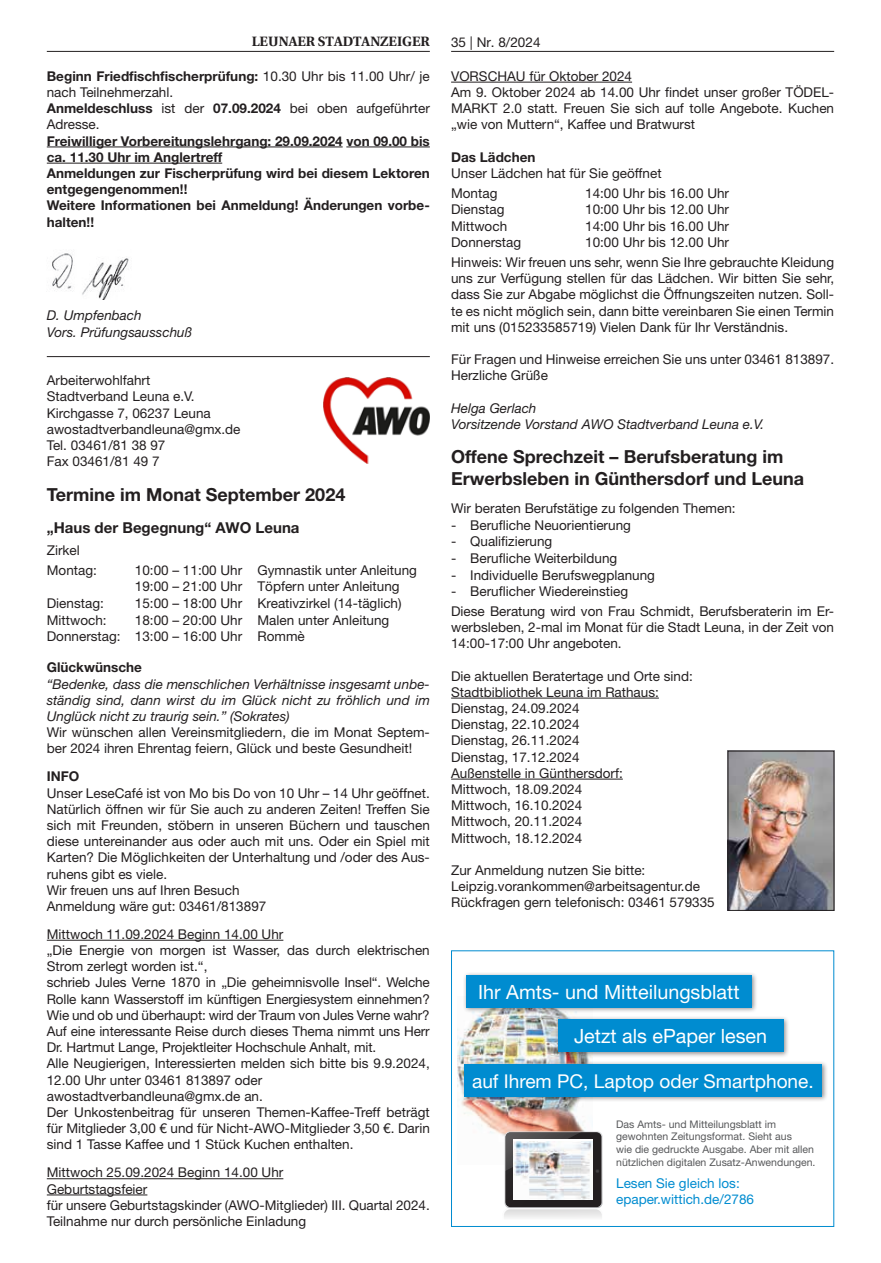
<style>
.page{position:relative;width:881px;height:1263px;background:#fff}
.page>*{position:absolute;margin:0;border:0;box-sizing:border-box;transform-origin:0 0}
.t1{font:19.65px "Helvetica Neue LT";color:#fff}
.t2{font:19.05px "Helvetica Neue LT";color:#fff}
.t3{font:700 18px/21.6px "Helvetica Neue LT";color:#231f20}
.t4{font:700 15px "Helvetica Neue LT";color:#231f20}
.t5{font:13.5px/16.2px "Helvetica Neue LT";color:#231f20}
.t6{font:700 13.5px/16.2px "Helvetica Neue LT";color:#231f20}
.t7{font:italic 13.5px/16.2px "Helvetica Neue LT";color:#231f20}
.t8{font:13.5px/16.2px "Helvetica Neue LT";color:#008cd0}
.t9{font:700 13.5px "Utopia";color:#231f20}
.t10{font:10.5px/12.6px "Helvetica Neue LT";color:#57585a}
.s1{font-weight:700}
</style>
<div class="page">
<hr style="left:451px;top:51px;width:382px;height:1px;background:#231f20">
<hr style="left:47px;top:51px;width:382px;height:1px;background:#231f20">
<hr style="left:451px;top:82px;width:180px;height:1px;background:#231f20">
<hr style="left:451px;top:698px;width:207px;height:1px;background:#231f20">
<hr style="left:451px;top:779px;width:171px;height:1px;background:#231f20">
<img style="left:729px;top:753px;width:102px;height:156px">
<div style="left:727px;top:751px;width:106px;height:160px;border:1px solid #231f20"></div>
<hr style="left:47px;top:147px;width:295px;height:1px;background:#231f20">
<hr style="left:346px;top:147px;width:83px;height:1px;background:#231f20">
<hr style="left:47px;top:163px;width:175px;height:1px;background:#231f20">
<hr style="left:47px;top:356px;width:382px;height:1px;background:#231f20">
<hr style="left:47px;top:940px;width:236px;height:1px;background:#231f20">
<hr style="left:47px;top:1178px;width:236px;height:1px;background:#231f20">
<hr style="left:47px;top:1194px;width:100px;height:1px;background:#231f20">
<img style="left:52px;top:253px;width:77px;height:47px">
<img style="left:323px;top:377px;width:106px;height:86px">
<svg style="left:451px;top:950px;width:382px;height:277px"></svg>
<svg style="left:502px;top:1131px;width:101px;height:78px"></svg>
<svg style="left:498px;top:1209px;width:108px;height:13px"></svg>
<img style="left:513px;top:1141px;width:79px;height:58px">
<div style="left:461px;top:1060px;width:367px;height:43px;background:#231f20;opacity:.5"></div>
<div style="left:464px;top:1064px;width:357px;height:32px;background:#008cd0"></div>
<div style="left:463px;top:972px;width:294px;height:42px;background:#231f20;opacity:.5"></div>
<div style="left:466px;top:975px;width:285px;height:32px;background:#008cd0"></div>
<div style="left:554px;top:1016px;width:235px;height:42px;background:#231f20;opacity:.5"></div>
<div style="left:557px;top:1019px;width:226px;height:33px;background:#008cd0"></div>
<p class="t9" style="left:251px;top:34px;width:179px">LEUNAER STADTANZEIGER</p>
<p class="t5" style="left:451px;top:34px;width:91px">35 | Nr. 8/2024</p>
<p class="t5" style="left:451px;top:68px;width:384px">VORSCHAU für Oktober 2024<br>Am 9. Oktober 2024 ab 14.00 Uhr findet unser großer TÖDEL-MARKT 2.0 statt. Freuen Sie sich auf tolle Angebote. Kuchen „wie von Muttern“, Kaffee und Bratwurst</p>
<p class="t6" style="left:451px;top:149px;width:86px">Das Lädchen</p>
<p class="t5" style="left:451px;top:163px;width:212px;line-height:19.6px">Unser Lädchen hat für Sie geöffnet<br>Montag</p>
<p class="t5" style="left:47px;top:68px;width:384px"><span class="s1">Beginn Friedfischfischerprüfung:</span> 10.30 Uhr bis 11.00 Uhr/ je nach Teilnehmerzahl.<br><span class="s1">Anmeldeschluss</span> ist der <span class="s1">07.09.2024</span> bei oben aufgeführter Adresse.</p>
<p class="t6" style="left:47px;top:132px;width:384px">Freiwilliger Vorbereitungslehrgang: 29.09.2024 von 09.00 bis ca. 11.30 Uhr im Anglertreff<br>Anmeldungen zur Fischerprüfung wird bei diesem Lektoren entgegengenommen!!<br>Weitere Informationen bei Anmeldung! Änderungen vorbe&shy;halten!!</p>
<p class="t5" style="left:585px;top:185px;width:145px">14:00 Uhr bis 16.00 Uhr</p>
<p class="t5" style="left:451px;top:201px;width:55px">Dienstag</p>
<p class="t5" style="left:585px;top:201px;width:145px">10:00 Uhr bis 12.00 Uhr</p>
<p class="t5" style="left:451px;top:218px;width:57px">Mittwoch</p>
<p class="t5" style="left:585px;top:218px;width:145px">14:00 Uhr bis 16.00 Uhr</p>
<p class="t5" style="left:451px;top:234px;width:72px">Donnerstag</p>
<p class="t5" style="left:451px;top:233px;width:384px;line-height:19.5px;text-indent:134px">10:00 Uhr bis 12.00 Uhr<br>Hinweis: Wir freuen uns sehr, wenn Sie Ihre gebrauchte Kleidung</p>
<p class="t5" style="left:451px;top:270px;width:384px;text-align:justify">uns zur Verfügung stellen für das Lädchen. Wir bitten Sie sehr, dass Sie zur Abgabe möglichst die Öffnungszeiten nutzen. Soll&shy;te es nicht möglich sein, dann bitte vereinbaren Sie einen Termin mit uns (015233585719) Vielen Dank für Ihr Verständnis.</p>
<p class="t5" style="left:451px;top:351px;width:384px">Für Fragen und Hinweise erreichen Sie uns unter 03461 813897.<br>Herzliche Grüße</p>
<p class="t7" style="left:451px;top:400px;width:314px">Helga Gerlach<br>Vorsitzende Vorstand AWO Stadtverband Leuna e.V.</p>
<h3 class="t3" style="left:451px;top:446px;width:354px">Offene Sprechzeit – Berufsberatung im<br>Erwerbsleben in Günthersdorf und Leuna</h3>
<p class="t5" style="left:451px;top:500px;width:286px">Wir beraten Berufstätige zu folgenden Themen:</p>
<p class="t5" style="left:451px;top:517px;width:181px">- Berufliche Neuorientierung</p>
<p class="t5" style="left:451px;top:533px;width:103px">- Qualifizierung</p>
<p class="t5" style="left:451px;top:550px;width:168px">- Berufliche Weiterbildung</p>
<p class="t5" style="left:451px;top:566px;width:205px">- Individuelle Berufswegplanung</p>
<p class="t5" style="left:451px;top:581px;width:384px;line-height:19.5px">- Beruflicher Wiedereinstieg<br>Diese Beratung wird von Frau Schmidt, Berufsberaterin im Er-</p>
<p class="t5" style="left:451px;top:619px;width:384px">werbsleben, 2-mal im Monat für die Stadt Leuna, in der Zeit von<br>14:00-17:00 Uhr angeboten.</p>
<p class="t5" style="left:451px;top:667px;width:243px">Die aktuellen Beratertage und Orte sind:<br>Stadtbibliothek Leuna im Rathaus:<br>Dienstag, 24.09.2024<br>Dienstag, 22.10.2024<br>Dienstag, 26.11.2024<br>Dienstag, 17.12.2024<br>Außenstelle in Günthersdorf:<br>Mittwoch, 18.09.2024<br>Mittwoch, 16.10.2024<br>Mittwoch, 20.11.2024<br>Mittwoch, 18.12.2024</p>
<p class="t5" style="left:451px;top:862px;width:265px">Zur Anmeldung nutzen Sie bitte:<br>Leipzig.vorankommen@arbeitsagentur.de<br>Rückfragen gern telefonisch: 03461 579335</p>
<p class="t7" style="left:47px;top:307px;width:147px">D. Umpfenbach<br>Vors. Prüfungsausschuß</p>
<p class="t5" style="left:47px;top:372px;width:195px">Arbeiterwohlfahrt<br>Stadtverband Leuna e.V.<br>Kirchgasse 7, 06237 Leuna awostadtverbandleuna@gmx.de<br>Tel. 03461/81 38 97<br>Fax 03461/81 49 7</p>
<h3 class="t3" style="left:47px;top:483px;width:300px">Termine im Monat September 2024</h3>
<p class="t4" style="left:47px;top:518px;width:254px">„Haus der Begegnung“ AWO Leuna</p>
<p class="t5" style="left:47px;top:540px;width:52px;line-height:19.6px">Zirkel<br>Montag:</p>
<p class="t5" style="left:135px;top:561px;width:283px;line-height:16.6px">10:00 – 11:00 Uhr Gymnastik unter Anleitung<br>19:00 – 21:00 Uhr Töpfern unter Anleitung</p>
<p class="t5" style="left:47px;top:595px;width:59px">Dienstag:</p>
<p class="t5" style="left:135px;top:595px;width:268px">15:00 – 18:00 Uhr Kreativzirkel (14-täglich)</p>
<p class="t5" style="left:47px;top:611px;width:61px">Mittwoch:</p>
<p class="t5" style="left:47px;top:611px;width:344px;line-height:16.6px;text-indent:88px">18:00 – 20:00 Uhr Malen unter Anleitung<br>Donnerstag: 13:00 – 16:00 Uhr Rommè</p>
<p class="t6" style="left:47px;top:659px;width:96px">Glückwünsche</p>
<p class="t7" style="left:47px;top:675px;width:384px;text-align:justify">“Bedenke, dass die menschlichen Verhältnisse insgesamt unbe&shy;ständig sind, dann wirst du im Glück nicht zu fröhlich und im Unglück nicht zu traurig sein.” (Sokrates)</p>
<p class="t5" style="left:47px;top:724px;width:384px">Wir wünschen allen Vereinsmitgliedern, die im Monat Septem&shy;ber 2024 ihren Ehrentag feiern, Glück und beste Gesundheit!</p>
<p class="t6" style="left:47px;top:768px;width:34px">INFO</p>
<p class="t5" style="left:47px;top:784px;width:384px">Unser LeseCafé ist von Mo bis Do von 10 Uhr – 14 Uhr geöffnet.<br>Natürlich öffnen wir für Sie auch zu anderen Zeiten! Treffen Sie sich mit Freunden, stöbern in unseren Büchern und tauschen diese untereinander aus oder auch mit uns. Oder ein Spiel mit Karten? Die Möglichkeiten der Unterhaltung und /oder des Aus&shy;ruhens gibt es viele.<br>Wir freuen uns auf Ihren Besuch<br>Anmeldung wäre gut: 03461/813897</p>
<p class="t5" style="left:47px;top:926px;width:384px">Mittwoch 11.09.2024 Beginn 14.00 Uhr<br>„Die Energie von morgen ist Wasser, das durch elektrischen Strom zerlegt worden ist.“,<br>schrieb Jules Verne 1870 in „Die geheimnisvolle Insel“. Welche Rolle kann Wasserstoff im künftigen Energiesystem einnehmen?<br>Wie und ob und überhaupt: wird der Traum von Jules Verne wahr?<br>Auf eine interessante Reise durch dieses Thema nimmt uns Herr Dr. Hartmut Lange, Projektleiter Hochschule Anhalt, mit.<br>Alle Neugierigen, Interessierten melden sich bitte bis 9.9.2024, 12.00 Uhr unter 03461 813897 oder awostadtverbandleuna@gmx.de an.<br>Der Unkostenbeitrag für unseren Themen-Kaffee-Treff beträgt für Mitglieder 3,00 € und für Nicht-AWO-Mitglieder 3,50 €. Darin sind 1 Tasse Kaffee und 1 Stück Kuchen enthalten.</p>
<p class="t5" style="left:47px;top:1164px;width:384px">Mittwoch 25.09.2024 Beginn 14.00 Uhr<br>Geburtstagsfeier<br>für unsere Geburtstagskinder (AWO-Mitglieder) III. Quartal 2024.<br>Teilnahme nur durch persönliche Einladung</p>
<h1 class="t1" style="left:478px;top:980px;width:263px">Ihr Amts- und Mitteilungsblatt</h1>
<h1 class="t1" style="left:574px;top:1024px;width:194px">Jetzt als ePaper lesen</h1>
<h2 class="t2" style="left:472px;top:1069px;width:343px">auf Ihrem PC, Laptop oder Smartphone.</h2>
<p class="t10" style="left:616px;top:1117px;width:201px">Das Amts- und Mitteilungsblatt im gewohnten Zeitungsformat. Sieht aus<br>wie die gedruckte Ausgabe. Aber mit allen nützlichen digitalen Zusatz-Anwendungen.</p>
<p class="t8" style="left:616px;top:1175px;width:139px">Lesen Sie gleich los: epaper.wittich.de/2786</p>
</div>
